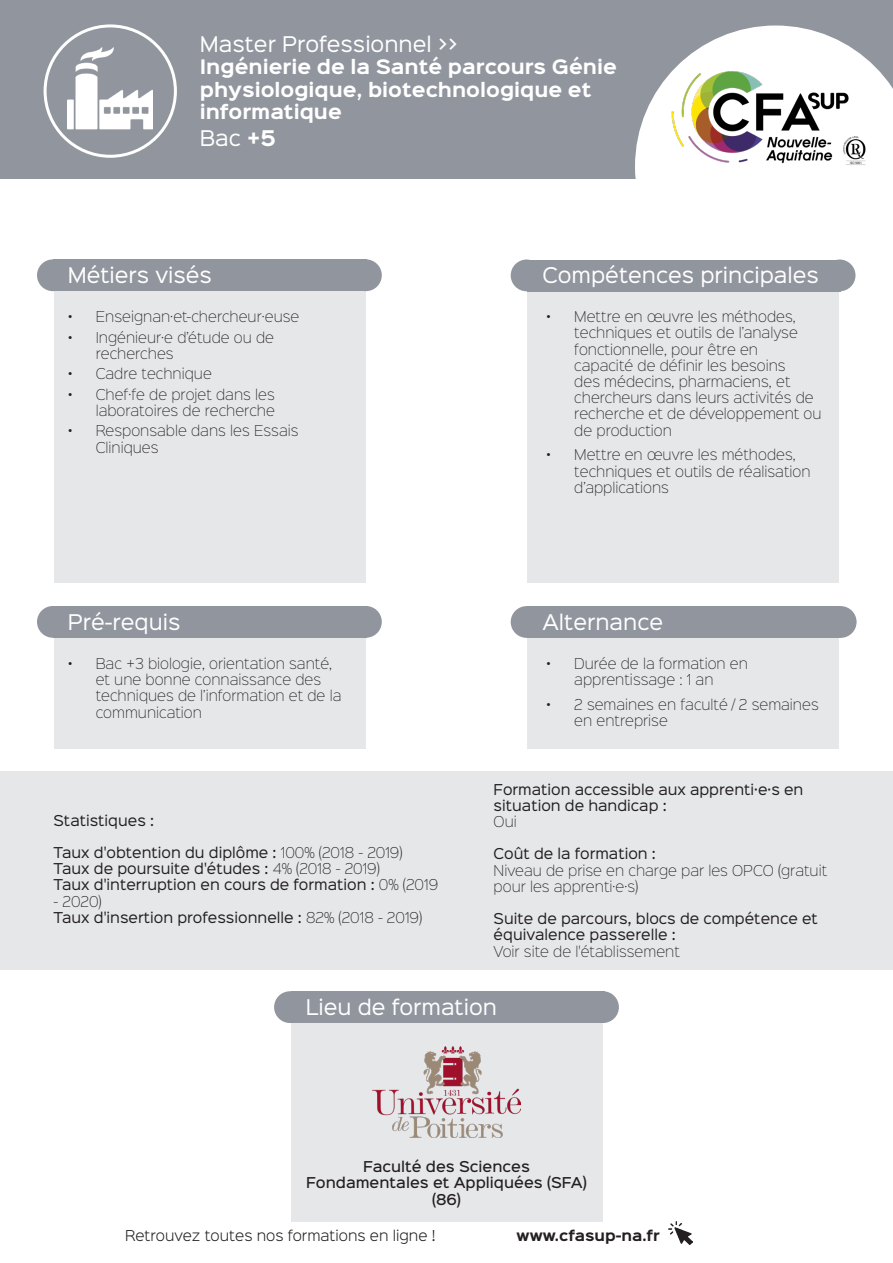
<style>
.page{position:relative;width:893px;height:1263px;background:#fff}
.page>*{position:absolute;margin:0;border:0;box-sizing:border-box;transform-origin:0 0}
.t1{font:19.5px "Sinkin Sans 400";color:#fff}
.t2{font:700 18px/22.5px "Sinkin Sans 700";color:#fff}
.t3{font:13.5px/16.2px "Sinkin Sans 200 X Light";color:#231f20}
.t4{font:13.5px/16.2px "Sinkin Sans 400";color:#231f20}
.t5{font:500 13.5px/16.2px "Sinkin Sans 500";color:#231f20;text-align:center}
.t6{font:300 13.5px "Sinkin Sans 300";color:#231f20}
.t7{font:700 13.5px "Sinkin Sans 700";color:#231f20}
.s1{font-family:"Sinkin Sans 700";font-weight:700}
.s2{font-family:"Sinkin Sans 200 X Light"}
</style>
<div class="page">
<div style="left:54px;top:286px;width:311px;height:297px;background:#e6e7e9"></div>
<div style="left:0;top:0;width:893px;height:179px;background:#91959e"></div>
<div style="left:44px;top:24px;width:133px;height:134px;border:3px solid #fff;border-radius:50%"></div>
<img style="left:68px;top:47px;width:85px;height:83px">
<div style="left:54px;top:259px;width:313px;height:32px;background:#91959e"></div>
<div style="left:37px;top:259px;width:32px;height:32px;background:#91959e;border-radius:50%"></div>
<div style="left:350px;top:259px;width:32px;height:32px;background:#91959e;border-radius:50%"></div>
<div style="left:528px;top:633px;width:311px;height:116px;background:#e6e7e9"></div>
<div style="left:54px;top:633px;width:311px;height:116px;background:#e6e7e9"></div>
<div style="left:528px;top:606px;width:313px;height:32px;background:#91959e"></div>
<div style="left:511px;top:606px;width:31px;height:32px;background:#91959e;border-radius:50%"></div>
<div style="left:825px;top:606px;width:32px;height:32px;background:#91959e;border-radius:50%"></div>
<div style="left:54px;top:606px;width:313px;height:32px;background:#91959e"></div>
<div style="left:37px;top:606px;width:32px;height:32px;background:#91959e;border-radius:50%"></div>
<div style="left:350px;top:606px;width:32px;height:32px;background:#91959e;border-radius:50%"></div>
<div style="left:291px;top:1018px;width:311px;height:203px;background:#e6e7e9"></div>
<div style="left:291px;top:991px;width:313px;height:32px;background:#91959e"></div>
<div style="left:274px;top:991px;width:32px;height:32px;background:#91959e;border-radius:50%"></div>
<div style="left:587px;top:991px;width:32px;height:32px;background:#91959e;border-radius:50%"></div>
<img style="left:669px;top:1221px;width:23px;height:23px">
<img style="left:372px;top:1046px;width:149px;height:92px">
<svg style="left:734px;top:26px;width:122px;height:266px"></svg>
<img style="left:635px;top:32px;width:258px;height:184px">
<div style="left:528px;top:286px;width:311px;height:297px;background:#e6e7e9"></div>
<div style="left:528px;top:260px;width:313px;height:31px;background:#91959e"></div>
<div style="left:511px;top:259px;width:31px;height:32px;background:#91959e;border-radius:50%"></div>
<div style="left:824px;top:259px;width:31px;height:32px;background:#91959e;border-radius:50%"></div>
<div style="left:0;top:771px;width:893px;height:198px;background:#e6e7e9"></div>
<p class="t1" style="left:200px;top:28px;width:259px">Master Professionnel &gt;&gt;</p>
<p class="t2" style="left:200px;top:57px;width:419px">Ingénierie de la Santé parcours Génie physiologique, biotechnologique et informatique</p>
<p class="t1" style="left:200px;top:122px;width:78px">Bac <span class="s1">+5</span></p>
<p class="t1" style="left:68px;top:259px;width:146px">Métiers visés</p>
<p class="t3" style="left:69px;top:308px;width:232px">• Enseignan·et-chercheur·euse</p>
<p class="t3" style="left:96px;top:328px;width:180px;text-indent:-27px">• Ingénieur·e d’étude ou de recherches</p>
<p class="t3" style="left:69px;top:365px;width:145px">• Cadre technique</p>
<p class="t3" style="left:69px;top:385px;width:208px;text-align:right">• Chef·fe de projet dans les laboratoires de recherche</p>
<p class="t3" style="left:96px;top:422px;width:204px;text-indent:-27px">• Responsable dans les Essais<br>Cliniques</p>
<p class="t1" style="left:542px;top:259px;width:278px">Compétences principales</p>
<p class="t3" style="left:574px;top:308px;width:249px;text-indent:-27px">• Mettre en œuvre les méthodes, techniques et outils de l’analyse fonctionnelle, pour être en<br>capacité de définir les besoins<br>des médecins, pharmaciens, et chercheurs dans leurs activités de recherche et de développement ou de production</p>
<p class="t3" style="left:574px;top:446px;width:238px;text-indent:-27px">• Mettre en œuvre les méthodes, techniques et outils de réalisation d’applications</p>
<p class="t1" style="left:68px;top:605px;width:114px">Pré-requis</p>
<p class="t1" style="left:542px;top:605px;width:122px">Alternance</p>
<p class="t3" style="left:96px;top:654px;width:247px;text-indent:-27px">• Bac +3 biologie, orientation santé, et une bonne connaissance des techniques de l’information et de la communication</p>
<p class="t3" style="left:547px;top:654px;width:202px;text-align:center">• Durée de la formation en apprentissage : 1 an</p>
<p class="t3" style="left:574px;top:695px;width:246px;text-indent:-27px">• 2 semaines en faculté / 2 semaines en entreprise</p>
<p class="t4" style="left:54px;top:811px;width:102px">Statistiques :</p>
<p class="t4" style="left:54px;top:843px;width:350px">Taux d'obtention du diplôme : <span class="s2">100% (2018 - 2019)</span></p>
<p class="t4" style="left:54px;top:859px;width:328px">Taux de poursuite d'études : <span class="s2">4% (2018 - 2019)</span></p>
<p class="t4" style="left:54px;top:876px;width:386px">Taux d'interruption en cours de formation : <span class="s2">0% (2019</span></p>
<p class="t3" style="left:54px;top:892px;width:50px">- 2020)</p>
<p class="t4" style="left:54px;top:908px;width:370px">Taux d'insertion professionnelle : <span class="s2">82% (2018 - 2019)</span></p>
<p class="t4" style="left:494px;top:780px;width:311px">Formation accessible aux apprenti·e·s en situation de handicap :</p>
<p class="t3" style="left:494px;top:812px;width:25px">Oui</p>
<p class="t4" style="left:494px;top:844px;width:164px">Coût de la formation :</p>
<p class="t3" style="left:494px;top:861px;width:335px">Niveau de prise en charge par les OPCO (gratuit pour les apprenti·e·s)</p>
<p class="t4" style="left:494px;top:909px;width:326px">Suite de parcours, blocs de compétence et équivalence passerelle :</p>
<p class="t3" style="left:494px;top:942px;width:188px">Voir site de l'établissement</p>
<p class="t1" style="left:306px;top:991px;width:193px">Lieu de formation</p>
<p class="t5" style="left:306px;top:1157px;width:282px">Faculté des Sciences<br>Fondamentales et Appliquées (SFA) (86)</p>
<p class="t6" style="left:125px;top:1225px;width:312px">Retrouvez toutes nos formations en ligne !</p>
<p class="t7" style="left:517px;top:1228px;width:145px">www.cfasup-na.fr</p>
</div>
